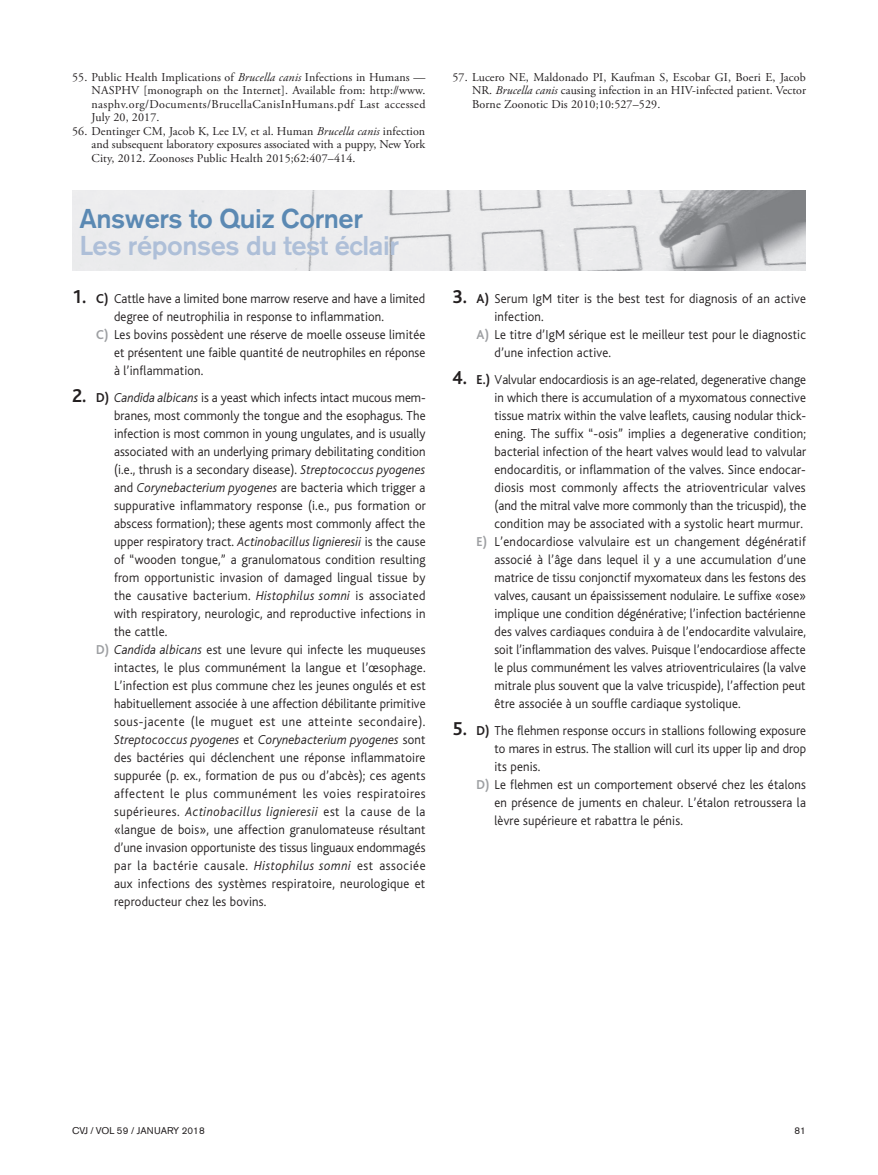
<style>
.page{position:relative;width:878px;height:1175px;background:#fff}
.page>*{position:absolute;margin:0;border:0;box-sizing:border-box;transform-origin:0 0}
.t1{font:500 27px "Akzidenz Grotesk BE";letter-spacing:-.015em;color:#aebfd8}
.t2{font:500 27px "Akzidenz Grotesk BE";letter-spacing:-.015em;color:#5b89b3}
.t3{font:300 13.5px "Bliss";letter-spacing:.01em;color:#231f20;scale:.95 1}
.t4{font:300 13.5px "Bliss";letter-spacing:.04em;color:#231f20;scale:.95 1}
.t5{font:300 13.5px "Bliss";letter-spacing:-.01em;color:#231f20;scale:.95 1}
.t6{font:italic 300 13.5px "Bliss";letter-spacing:.01em;color:#231f20;scale:.95 1}
.t7{font:12px/13.5px "Adobe Garamond Pro";letter-spacing:.015em;color:#231f20;text-align:justify}
.t8{font:9.75px "Akzidenz Grotesk BE";color:#231f20}
.s1{font-style:italic}
.s2{font-weight:700;font-size:19.5px}
.s3{font-weight:700}
.s4{font-weight:700;color:#9d9fa2}
.s5{font-style:normal}
</style>
<div class="page">
<img style="left:72px;top:190px;width:734px;height:81px">
<p class="t7" style="left:92px;top:71px;width:335px;text-indent:-20px">55. Public Health Implications of <span class="s1">Brucella canis</span> Infections in Humans — NASPHV [monograph on the Internet]. Available from: http://www. nasphv.org/Documents/BrucellaCanisInHumans.pdf Last accessed July 20, 2017.</p>
<p class="t7" style="left:92px;top:125px;width:335px;text-indent:-20px">56. Dentinger CM, Jacob K, Lee LV, et al. Human <span class="s1">Brucella canis</span> infection and subsequent laboratory exposures associated with a puppy, New York City, 2012. Zoonoses Public Health 2015;62:407–414.</p>
<h1 class="t2" style="left:80px;top:202px;width:285px">Answers to Quiz Corner</h1>
<h1 class="t1" style="left:80px;top:229px;width:321px">Les réponses du test éclair</h1>
<p class="t3" style="left:72px;top:291px;width:373px"><span class="s2">1.</span> <span class="s3">C)</span> Cattle have a limited bone marrow reserve and have a limited</p>
<p class="t3" style="left:114px;top:309px;width:286px">degree of neutrophilia in response to inflammation.</p>
<p class="t3" style="left:96px;top:327px;width:348px"><span class="s4">C)</span> Les bovins possèdent une réserve de moelle osseuse limitée</p>
<p class="t3" style="left:114px;top:345px;width:329px">et présentent une faible quantité de neutrophiles en réponse</p>
<p class="t3" style="left:114px;top:363px;width:95px">à l’inflammation.</p>
<p class="t5" style="left:72px;top:390px;width:374px"><span class="s2">2.</span> <span class="s3">D)</span> <span class="s1">Candida albicans</span> is a yeast which infects intact mucous mem-</p>
<p class="t3" style="left:114px;top:408px;width:329px">branes, most commonly the tongue and the esophagus. The</p>
<p class="t3" style="left:114px;top:426px;width:329px">infection is most common in young ungulates, and is usually</p>
<p class="t3" style="left:114px;top:444px;width:329px">associated with an underlying primary debilitating condition</p>
<p class="t3" style="left:114px;top:462px;width:329px">(i.e., thrush is a secondary disease). <span class="s1">Streptococcus pyogenes</span></p>
<p class="t3" style="left:114px;top:480px;width:329px">and <span class="s1">Corynebacterium pyogenes</span> are bacteria which trigger a</p>
<p class="t3" style="left:114px;top:498px;width:329px">suppurative inflammatory response (i.e., pus formation or</p>
<p class="t3" style="left:114px;top:516px;width:329px">abscess formation); these agents most commonly affect the</p>
<p class="t3" style="left:114px;top:534px;width:329px">upper respiratory tract. <span class="s1">Actinobacillus lignieresii</span> is the cause</p>
<p class="t3" style="left:114px;top:552px;width:329px">of “wooden tongue,” a granulomatous condition resulting</p>
<p class="t3" style="left:114px;top:570px;width:329px">from opportunistic invasion of damaged lingual tissue by</p>
<p class="t3" style="left:114px;top:588px;width:329px">the causative bacterium. <span class="s1">Histophilus somni</span> is associated</p>
<p class="t3" style="left:114px;top:606px;width:329px">with respiratory, neurologic, and reproductive infections in</p>
<p class="t3" style="left:114px;top:624px;width:58px">the cattle.</p>
<p class="t3" style="left:96px;top:642px;width:348px"><span class="s4">D)</span> <span class="s1">Candida albicans</span> est une levure qui infecte les muqueuses</p>
<p class="t3" style="left:114px;top:660px;width:329px">intactes, le plus communément la langue et l’œsophage.</p>
<p class="t3" style="left:114px;top:678px;width:329px">L’infection est plus commune chez les jeunes ongulés et est</p>
<p class="t3" style="left:114px;top:696px;width:329px">habituellement associée à une affection débilitante primitive</p>
<p class="t4" style="left:114px;top:714px;width:329px">sous-jacente (le muguet est une atteinte secondaire).</p>
<p class="t6" style="left:114px;top:732px;width:329px">Streptococcus pyogenes <span class="s5">et</span> Corynebacterium pyogenes <span class="s5">sont</span></p>
<p class="t3" style="left:114px;top:750px;width:329px">des bactéries qui déclenchent une réponse inflammatoire</p>
<p class="t3" style="left:114px;top:768px;width:329px">suppurée (p. ex., formation de pus ou d’abcès); ces agents</p>
<p class="t4" style="left:114px;top:786px;width:329px">affectent le plus communément les voies respiratoires</p>
<p class="t4" style="left:114px;top:804px;width:329px">supérieures. <span class="s1">Actinobacillus lignieresii</span> est la cause de la</p>
<p class="t3" style="left:114px;top:822px;width:329px">«langue de bois», une affection granulomateuse résultant</p>
<p class="t3" style="left:114px;top:840px;width:329px">d’une invasion opportuniste des tissus linguaux endommagés</p>
<p class="t4" style="left:114px;top:858px;width:329px">par la bactérie causale. <span class="s1">Histophilus somni</span> est associée</p>
<p class="t3" style="left:114px;top:876px;width:329px">aux infections des systèmes respiratoire, neurologique et</p>
<p class="t3" style="left:114px;top:894px;width:162px">reproducteur chez les bovins.</p>
<p class="t7" style="left:472px;top:71px;width:335px;text-indent:-20px">57. Lucero NE, Maldonado PI, Kaufman S, Escobar GI, Boeri E, Jacob NR. <span class="s1">Brucella canis</span> causing infection in an HIV-infected patient. Vector Borne Zoonotic Dis 2010;10:527–529.</p>
<p class="t3" style="left:452px;top:291px;width:373px"><span class="s2">3.</span> <span class="s3">A)</span> Serum IgM titer is the best test for diagnosis of an active</p>
<p class="t3" style="left:494px;top:309px;width:53px">infection.</p>
<p class="t3" style="left:476px;top:327px;width:348px"><span class="s4">A)</span> Le titre d’IgM sérique est le meilleur test pour le diagnostic</p>
<p class="t3" style="left:494px;top:345px;width:124px">d’une infection active.</p>
<p class="t3" style="left:452px;top:372px;width:373px"><span class="s2">4.</span> <span class="s3">E.)</span> Valvular endocardiosis is an age-related, degenerative change</p>
<p class="t3" style="left:494px;top:390px;width:329px">in which there is accumulation of a myxomatous connective</p>
<p class="t3" style="left:494px;top:408px;width:329px">tissue matrix within the valve leaflets, causing nodular thick-</p>
<p class="t3" style="left:494px;top:426px;width:329px">ening. The suffix “-osis” implies a degenerative condition;</p>
<p class="t3" style="left:494px;top:444px;width:329px">bacterial infection of the heart valves would lead to valvular</p>
<p class="t3" style="left:494px;top:462px;width:329px">endocarditis, or inflammation of the valves. Since endocar-</p>
<p class="t3" style="left:494px;top:480px;width:329px">diosis most commonly affects the atrioventricular valves</p>
<p class="t3" style="left:494px;top:498px;width:329px">(and the mitral valve more commonly than the tricuspid), the</p>
<p class="t3" style="left:494px;top:516px;width:326px">condition may be associated with a systolic heart murmur.</p>
<p class="t3" style="left:476px;top:534px;width:348px"><span class="s4">E)</span> L’endocardiose valvulaire est un changement dégénératif</p>
<p class="t3" style="left:494px;top:552px;width:329px">associé à l’âge dans lequel il y a une accumulation d’une</p>
<p class="t3" style="left:494px;top:570px;width:329px">matrice de tissu conjonctif myxomateux dans les festons des</p>
<p class="t3" style="left:494px;top:588px;width:329px">valves, causant un épaississement nodulaire. Le suffixe «ose»</p>
<p class="t3" style="left:494px;top:606px;width:329px">implique une condition dégénérative; l’infection bactérienne</p>
<p class="t3" style="left:494px;top:624px;width:329px">des valves cardiaques conduira à de l’endocardite valvulaire,</p>
<p class="t3" style="left:494px;top:642px;width:329px">soit l’inflammation des valves. Puisque l’endocardiose affecte</p>
<p class="t3" style="left:494px;top:660px;width:329px">le plus communément les valves atrioventriculaires (la valve</p>
<p class="t3" style="left:494px;top:678px;width:329px">mitrale plus souvent que la valve tricuspide), l’affection peut</p>
<p class="t3" style="left:494px;top:696px;width:261px">être associée à un souffle cardiaque systolique.</p>
<p class="t3" style="left:452px;top:723px;width:374px"><span class="s2">5.</span> <span class="s3">D)</span> The flehmen response occurs in stallions following exposure</p>
<p class="t3" style="left:494px;top:741px;width:329px">to mares in estrus. The stallion will curl its upper lip and drop</p>
<p class="t3" style="left:494px;top:759px;width:50px">its penis.</p>
<p class="t3" style="left:476px;top:777px;width:348px"><span class="s4">D)</span> Le flehmen est un comportement observé chez les étalons</p>
<p class="t3" style="left:494px;top:795px;width:329px">en présence de juments en chaleur. L’étalon retroussera la</p>
<p class="t3" style="left:494px;top:813px;width:200px">lèvre supérieure et rabattra le pénis.</p>
<p class="t8" style="left:72px;top:1125px;width:134px">CVJ / VOL 59 / JANUARY 2018</p>
<p class="t8" style="left:794px;top:1125px;width:13px">81</p>
</div>
